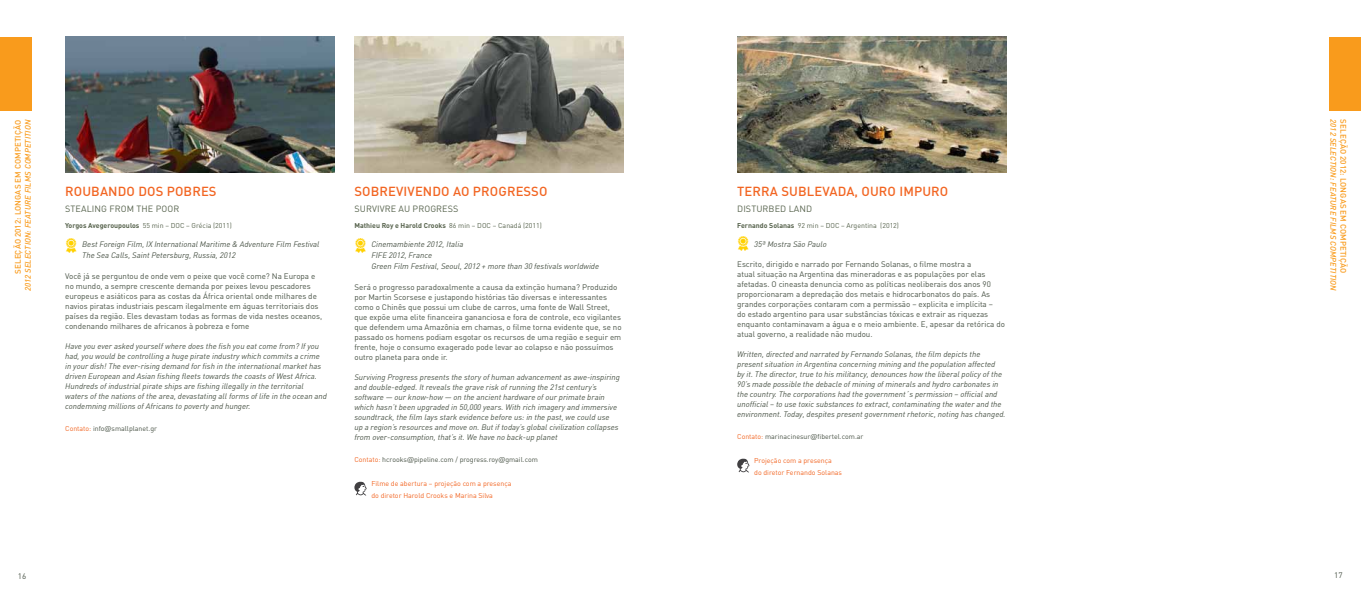
<style>
.page{position:relative;width:1361px;height:596px;background:#fff}
.page>*{position:absolute;margin:0;border:0;box-sizing:border-box;transform-origin:0 0}
.t1{font:21px "Modern Pictograms";color:#ffd100}
.t2{font:500 13px "DIN";letter-spacing:.01em;color:#f26522}
.t3{font:9px "DIN";letter-spacing:.01em;color:#58644e}
.t4{font:italic 8px/10px "DIN";color:#4a5447}
.t5{font:8px/10px "DIN";color:#4a5447}
.t6{font:italic 500 8px "DIN";letter-spacing:.01em;color:#f99b1c}
.t7{font:500 8px "DIN";letter-spacing:.01em;color:#f99b1c}
.t8{font:7px "DIN";color:#4a5447}
.t9{font:7px/12px "DIN";color:#f26522}
.t10{font:7px "DIN";color:#58644e}
.t11{font:700 7px "DIN";color:#58644e}
.s1{font-weight:700}
.s2{color:#f26522}
.s3{font-family:"Humanist 777 BT Roman B"}
.s4{font-weight:400}
</style>
<div class="page">
<div style="left:0;top:37px;width:32px;height:74px;background:#f99b1c"></div>
<div style="left:1329px;top:37px;width:32px;height:74px;background:#f99b1c"></div>
<img style="left:737px;top:37px;width:269px;height:135px">
<img style="left:65px;top:37px;width:269px;height:135px">
<img style="left:354px;top:37px;width:270px;height:135px">
<svg style="left:354px;top:481px;width:13px;height:14px"></svg>
<svg style="left:737px;top:458px;width:12px;height:14px"></svg>
<p class="t6" style="left:1338px;top:119px;width:172px;rotate:90deg">2012 SELECTION: FEATURE FILMS COMPETITION</p>
<p class="t7" style="left:13px;top:274px;width:155px;rotate:-90deg">SELEÇÃO 2012: LONGAS EM COMPETIÇÃO</p>
<p class="t6" style="left:23px;top:291px;width:172px;rotate:-90deg">2012 SELECTION: FEATURE FILMS COMPETITION</p>
<p class="t7" style="left:1348px;top:119px;width:155px;rotate:90deg">SELEÇÃO 2012: LONGAS EM COMPETIÇÃO</p>
<h2 class="t2" style="left:65px;top:182px;width:19px">ROUBANDO</h2>
<h2 class="t2" style="left:138px;top:182px;width:9px">DOS</h2>
<h2 class="t2" style="left:167px;top:182px;width:18px">POBRES</h2>
<p class="t3" style="left:65px;top:202px;width:17px">Stealing</p>
<p class="t3" style="left:110px;top:202px;width:7px">from</p>
<p class="t3" style="left:137px;top:202px;width:26px">the poor</p>
<p class="t10" style="left:65px;top:220px;width:168px"><span class="s1">Yorgos Avegeroupoulos</span> 55 min – DOC – Grécia (2011)</p>
<h1 class="t1" style="left:65px;top:235px;width:14px">)</h1>
<p class="t4" style="left:82px;top:238px;width:239px;line-height:11px">Best Foreign Film, IX International Maritime &amp; Adventure Film Festival<br>The Sea Calls, Saint Petersburg, Russia, 2012</p>
<p class="t5" style="left:65px;top:270px;width:258px">Você já se perguntou de onde vem o peixe que você come? Na Europa e no mundo, a sempre crescente demanda por peixes levou pescadores europeus e asiáticos para as costas da África oriental onde milhares de navios piratas industriais pescam ilegalmente em águas territoriais dos países da região. Eles devastam todas as formas de vida nestes oceanos, condenando milhares de africanos à pobreza e fome</p>
<p class="t4" style="left:65px;top:340px;width:263px">Have you ever asked yourself where does the fish you eat come from? If you had, you would be controlling a huge pirate industry which commits a crime in your dish! The ever-rising demand for fish in the international market has driven European and Asian fishing fleets towards the coasts of West Africa.<br>Hundreds of industrial pirate ships are fishing illegally in the territorial waters of the nations of the area, devastating all forms of life in the ocean and condemning millions of Africans to poverty and hunger.</p>
<p class="t8" style="left:65px;top:423px;width:93px"><span class="s2">Contato:</span> info<span class="s3">@</span>smallplanet.gr</p>
<h2 class="t2" style="left:354px;top:182px;width:17px">SOBREVIVENDO</h2>
<h2 class="t2" style="left:453px;top:182px;width:63px">AO PROGRESSO</h2>
<p class="t3" style="left:354px;top:202px;width:12px">Survivre</p>
<p class="t3" style="left:398px;top:202px;width:21px">au progress</p>
<p class="t11" style="left:354px;top:220px;width:189px">Mathieu Roy e Harold Crooks <span class="s4">86 min – DOC – Canadá (2011)</span></p>
<h1 class="t1" style="left:354px;top:235px;width:14px">)</h1>
<p class="t4" style="left:371px;top:238px;width:229px;line-height:11px">Cinemambiente 2012, Italia<br>FIFE 2012, France<br>Green Film Festival, Seoul, 2012 + more than 30 festivals worldwide</p>
<p class="t5" style="left:354px;top:281px;width:269px">Será o progresso paradoxalmente a causa da extinção humana? Produzido por Martin Scorsese e justapondo histórias tão diversas e interessantes como o Chinês que possui um clube de carros, uma fonte de Wall Street, que expõe uma elite financeira gananciosa e fora de controle, eco vigilantes que defendem uma Amazônia em chamas, o filme torna evidente que, se no passado os homens podiam esgotar os recursos de uma região e seguir em frente, hoje o consumo exagerado pode levar ao colapso e não possuímos outro planeta para onde ir.</p>
<p class="t4" style="left:354px;top:371px;width:267px">Surviving Progress presents the story of human advancement as awe-inspiring and double-edged. It reveals the grave risk of running the 21st century’s software — our know-how — on the ancient hardware of our primate brain which hasn’t been upgraded in 50,000 years. With rich imagery and immersive soundtrack, the film lays stark evidence before us: in the past, we could use up a region’s resources and move on. But if today’s global civilization collapses from over-consumption, that’s it. We have no back-up planet</p>
<p class="t8" style="left:354px;top:454px;width:185px"><span class="s2">Contato:</span> hcrooks<span class="s3">@</span>pipeline.com / progress.roy<span class="s3">@</span>gmail.com</p>
<p class="t9" style="left:371px;top:477px;width:141px">Filme de abertura – projeção com a presença do diretor Harold Crooks e Marina Silva</p>
<h2 class="t2" style="left:737px;top:182px;width:17px">TERRA</h2>
<h2 class="t2" style="left:781px;top:182px;width:17px">SUBLEVADA</h2>
<h2 class="t2" style="left:854px;top:182px;width:17px">, OURO</h2>
<h2 class="t2" style="left:899px;top:182px;width:9px">IMPURO</h2>
<p class="t3" style="left:737px;top:202px;width:26px">Disturbed</p>
<p class="t3" style="left:788px;top:202px;width:13px">Land</p>
<p class="t10" style="left:737px;top:220px;width:163px"><span class="s1">Fernando Solanas</span> 92 min – DOC – Argentina (2012)</p>
<h1 class="t1" style="left:737px;top:233px;width:14px">)</h1>
<p class="t4" style="left:754px;top:238px;width:74px">35ª Mostra São Paulo</p>
<p class="t5" style="left:737px;top:258px;width:269px">Escrito, dirigido e narrado por Fernando Solanas, o filme mostra a<br>atual situação na Argentina das mineradoras e as populações por elas afetadas. O cineasta denuncia como as políticas neoliberais dos anos 90 proporcionaram a depredação dos metais e hidrocarbonatos do país. As grandes corporações contaram com a permissão – explicita e implícita –<br>do estado argentino para usar substâncias tóxicas e extrair as riquezas enquanto contaminavam a água e o meio ambiente. E, apesar da retórica do atual governo, a realidade não mudou.</p>
<p class="t4" style="left:737px;top:348px;width:270px">Written, directed and narrated by Fernando Solanas, the film depicts the present situation in Argentina concerning mining and the population affected<br>by it. The director, true to his militancy, denounces how the liberal policy of the 90’s made possible the debacle of mining of minerals and hydro carbonates in the country. The corporations had the government´s permission – official and unofficial – to use toxic substances to extract, contaminating the water and the environment. Today, despites present government rhetoric, noting has changed.</p>
<p class="t8" style="left:737px;top:431px;width:128px"><span class="s2">Contato:</span> marinacinesur<span class="s3">@</span>fibertel.com.ar</p>
<p class="t9" style="left:754px;top:454px;width:89px">Projeção com a presença<br>do diretor Fernando Solanas</p>
<p class="t5" style="left:18px;top:570px;width:10px">16</p>
<p class="t5" style="left:1334px;top:570px;width:10px">17</p>
</div>
